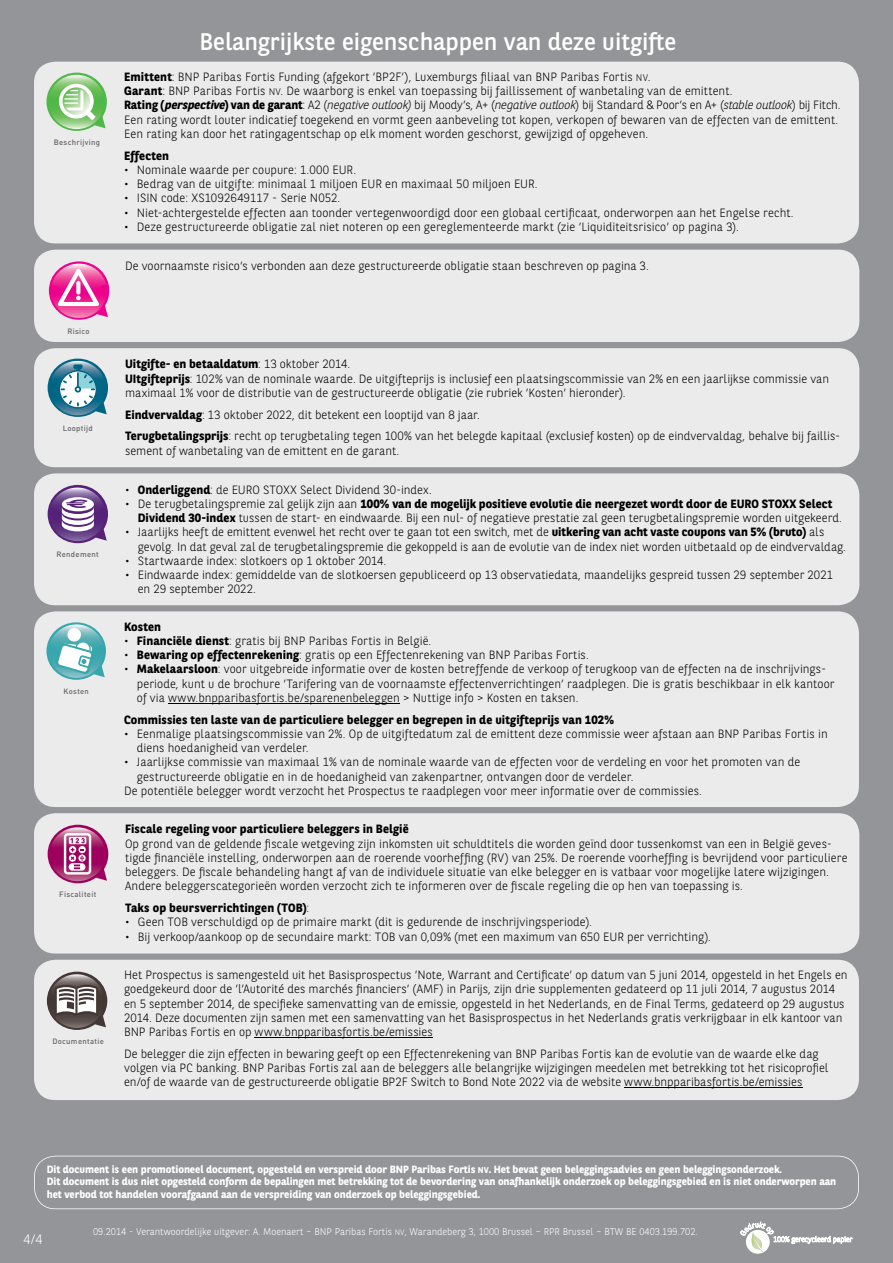
<style>
.page{position:relative;width:893px;height:1263px;background:#939598}
.page>*{position:absolute;margin:0;border:0;box-sizing:border-box;transform-origin:0 0}
.t1{font:24px "BNPP Sans";color:#fff}
.t2{font:300 13.5px "BNPP Sans";color:#fff}
.t3{font:300 12px/14.2px "BNPP Sans";letter-spacing:.005em;color:#000}
.t4{font:700 12px "BNPP Sans";letter-spacing:.01em;color:#000}
.t5{font:700 10.5px/12.8px "BNPP Sans";letter-spacing:-.005em;color:#fff}
.t6{font:300 9.75px "BNPP Sans";color:#fff}
.t7{font:500 7.65px "DIN";letter-spacing:.04em;color:#636466}
.s1{font-weight:700}
.s2{font-family:"BNPP Sans Light SC800";font-weight:400;font-size:9.6px}
.s3{font-weight:700;font-style:italic}
.s4{font-style:italic}
.s5{font-weight:300}
.s6{font-family:"BNPP Sans Bold SC800";font-weight:400;font-size:8.4px}
.s7{font-family:"BNPP Sans Light SC800";font-weight:400;font-size:7.8px}
</style>
<div class="page">
<svg style="left:34px;top:1156px;width:825px;height:53px"></svg>
<div style="left:34px;top:473px;width:825px;height:132px;background:#ebebec;border-radius:21px"></div>
<svg style="left:48px;top:485px;width:60px;height:58px"></svg>
<div style="left:34px;top:348px;width:825px;height:119px;background:#ebebec;border-radius:21px"></div>
<svg style="left:48px;top:359px;width:60px;height:58px"></svg>
<div style="left:34px;top:250px;width:825px;height:92px;background:#ebebec;border-radius:21px"></div>
<svg style="left:49px;top:261px;width:60px;height:59px"></svg>
<div style="left:34px;top:813px;width:825px;height:140px;background:#ebebec;border-radius:21px"></div>
<svg style="left:48px;top:825px;width:60px;height:58px"></svg>
<div style="left:34px;top:62px;width:825px;height:181px;background:#ebebec;border-radius:21px"></div>
<svg style="left:46px;top:73px;width:61px;height:58px"></svg>
<div style="left:34px;top:611px;width:825px;height:196px;background:#ebebec;border-radius:21px"></div>
<svg style="left:46px;top:622px;width:60px;height:58px"></svg>
<hr style="left:168px;top:703px;width:232px;height:1px;background:#000">
<div style="left:34px;top:960px;width:825px;height:140px;background:#ebebec;border-radius:21px"></div>
<svg style="left:47px;top:972px;width:60px;height:58px"></svg>
<hr style="left:255px;top:1037px;width:178px;height:1px;background:#000">
<hr style="left:624px;top:1087px;width:179px;height:1px;background:#000">
<svg style="left:746px;top:1230px;width:24px;height:24px"></svg>
<svg style="left:740px;top:1222px;width:112px;height:30px"></svg>
<p class="t7" style="left:54px;top:137px;width:48px">Beschrijving</p>
<h1 class="t1" style="left:200px;top:25px;width:478px">Belangrijkste eigenschappen van deze uitgifte</h1>
<p class="t3" style="left:124px;top:69px;width:718px"><span class="s1">Emittent</span>: BNP Paribas Fortis Funding (afgekort ’BP2F’), Luxemburgs filiaal van BNP Paribas Fortis <span class="s2">NV</span>.<br><span class="s1">Garant</span>: BNP Paribas Fortis <span class="s2">NV</span>. De waarborg is enkel van toepassing bij faillissement of wanbetaling van de emittent.<br><span class="s1">Rating (</span><span class="s3">perspective</span><span class="s1">) van de garant</span>: A2 (<span class="s4">negative outlook)</span> bij Moody’s, A+ (<span class="s4">negative outlook</span>) bij Standard &amp; Poor’s en A+ (<span class="s4">stable outlook</span>) bij Fitch.<br>Een rating wordt louter indicatief toegekend en vormt geen aanbeveling tot kopen, verkopen of bewaren van de effecten van de emittent.<br>Een rating kan door het ratingagentschap op elk moment worden geschorst, gewijzigd of opgeheven.</p>
<p class="t4" style="left:124px;top:147px;width:46px">Effecten</p>
<p class="t3" style="left:124px;top:162px;width:234px">• Nominale waarde per coupure: 1.000 EUR.</p>
<p class="t3" style="left:124px;top:176px;width:415px">• Bedrag van de uitgifte: minimaal 1 miljoen EUR en maximaal 50 miljoen EUR.</p>
<p class="t3" style="left:124px;top:191px;width:218px">• ISIN code: XS1092649117 - Serie N052.</p>
<p class="t3" style="left:124px;top:205px;width:671px">• Niet-achtergestelde effecten aan toonder vertegenwoordigd door een globaal certificaat, onderworpen aan het Engelse recht.</p>
<p class="t3" style="left:124px;top:219px;width:616px">• Deze gestructureerde obligatie zal niet noteren op een gereglementeerde markt (zie ’Liquiditeitsrisico’ op pagina 3).</p>
<p class="t3" style="left:125px;top:258px;width:525px">De voornaamste risico’s verbonden aan deze gestructureerde obligatie staan beschreven op pagina 3.</p>
<p class="t7" style="left:67px;top:326px;width:24px">Risico</p>
<p class="t7" style="left:63px;top:423px;width:32px">Looptijd</p>
<p class="t7" style="left:56px;top:549px;width:44px">Rendement</p>
<p class="t7" style="left:64px;top:686px;width:27px">Kosten</p>
<p class="t7" style="left:59px;top:889px;width:39px">Fiscaliteit</p>
<p class="t7" style="left:52px;top:1036px;width:53px">Documentatie</p>
<p class="t3" style="left:125px;top:356px;width:706px"><span class="s1">Uitgifte- en betaaldatum</span>: 13 oktober 2014.<br><span class="s1">UItgifteprijs</span>: 102% van de nominale waarde. De uitgifteprijs is inclusief een plaatsingscommissie van 2% en een jaarlijkse commissie van maximaal 1% voor de distributie van de gestructureerde obligatie (zie rubriek ’Kosten’ hieronder).</p>
<p class="t3" style="left:125px;top:403px;width:717px;line-height:21.8px"><span class="s1">Eindvervaldag</span>: 13 oktober 2022, dit betekent een looptijd van 8 jaar.<br><span class="s1">Terugbetalingsprijs</span>: recht op terugbetaling tegen 100% van het belegde kapitaal (exclusief kosten) op de eindvervaldag, behalve bij faillis-</p>
<p class="t3" style="left:125px;top:443px;width:276px">sement of wanbetaling van de emittent en de garant.</p>
<p class="t3" style="left:125px;top:482px;width:308px">• <span class="s1">Onderliggend</span>: de EURO STOXX Select Dividend 30-index.</p>
<p class="t3" style="left:138px;top:496px;width:706px;text-indent:-13px">• De terugbetalingspremie zal gelijk zijn aan <span class="s1">100% van de mogelijk positieve evolutie die neergezet wordt door de EURO STOXX Select<br>Dividend 30-index</span> tussen de start- en eindwaarde. Bij een nul- of negatieve prestatie zal geen terugbetalingspremie worden uitgekeerd.</p>
<p class="t3" style="left:138px;top:524px;width:710px;text-indent:-13px">• Jaarlijks heeft de emittent evenwel het recht over te gaan tot een switch, met de <span class="s1">uitkering van acht vaste coupons van 5% (bruto)</span> als gevolg. In dat geval zal de terugbetalingspremie die gekoppeld is aan de evolutie van de index niet worden uitbetaald op de eindvervaldag.</p>
<p class="t3" style="left:125px;top:553px;width:263px">• Startwaarde index: slotkoers op 1 oktober 2014.</p>
<p class="t3" style="left:138px;top:567px;width:697px;text-indent:-13px">• Eindwaarde index: gemiddelde van de slotkoersen gepubliceerd op 13 observatiedata, maandelijks gespreid tussen 29 september 2021 en 29 september 2022.</p>
<p class="t4" style="left:124px;top:618px;width:39px">Kosten</p>
<p class="t3" style="left:124px;top:633px;width:309px">• <span class="s1">Financiële dienst</span>: gratis bij BNP Paribas Fortis in België.</p>
<p class="t3" style="left:124px;top:647px;width:466px">• <span class="s1">Bewaring op effectenrekening</span>: gratis op een Effectenrekening van BNP Paribas Fortis.</p>
<p class="t3" style="left:137px;top:662px;width:699px;text-indent:-13px">• <span class="s1">Makelaarsloon</span>: voor uitgebreide informatie over de kosten betreffende de verkoop of terugkoop van de effecten na de inschrijvings&shy;periode, kunt u de brochure ’Tarifering van de voornaamste effectenverrichtingen’ raadplegen. Die is gratis beschikbaar in elk kantoor of via www.bnpparibasfortis.be/sparenenbeleggen &gt; Nuttige info &gt; Kosten en taksen.</p>
<p class="t4" style="left:124px;top:711px;width:491px">Commissies ten laste van de particuliere belegger en begrepen in de uitgifteprijs van 102%</p>
<p class="t3" style="left:137px;top:726px;width:692px;text-indent:-13px">• Eenmalige plaatsingscommissie van 2%. Op de uitgiftedatum zal de emittent deze commissie weer afstaan aan BNP Paribas Fortis in diens hoedanigheid van verdeler.</p>
<p class="t3" style="left:124px;top:755px;width:678px">• Jaarlijkse commissie van maximaal 1% van de nominale waarde van de effecten voor de verdeling en voor het promoten van de</p>
<p class="t3" style="left:137px;top:769px;width:498px">gestructureerde obligatie en in de hoedanigheid van zakenpartner, ontvangen door de verdeler.</p>
<p class="t3" style="left:124px;top:783px;width:579px">De potentiële belegger wordt verzocht het Prospectus te raadplegen voor meer informatie over de commissies.</p>
<p class="t4" style="left:125px;top:821px;width:285px">Fiscale regeling voor particuliere beleggers in België</p>
<p class="t3" style="left:125px;top:836px;width:724px">Op grond van de geldende fiscale wetgeving zijn inkomsten uit schuldtitels die worden geïnd door tussenkomst van een in België geves&shy;tigde financiële instelling, onderworpen aan de roerende voorheffing (RV) van 25%. De roerende voorheffing is bevrijdend voor particuliere beleggers. De fiscale behandeling hangt af van de individuele situatie van elke belegger en is vatbaar voor mogelijke latere wijzigingen.<br>Andere beleggerscategorieën worden verzocht zich te informeren over de fiscale regeling die op hen van toepassing is.</p>
<p class="t4" style="left:125px;top:900px;width:186px">Taks op beursverrichtingen (TOB)<span class="s5">:</span></p>
<p class="t3" style="left:125px;top:914px;width:468px">• Geen TOB verschuldigd op de primaire markt (dit is gedurende de inschrijvingsperiode).</p>
<p class="t3" style="left:125px;top:929px;width:587px">• Bij verkoop/aankoop op de secundaire markt: TOB van 0,09% (met een maximum van 650 EUR per verrichting).</p>
<p class="t3" style="left:124px;top:967px;width:725px">Het Prospectus is samengesteld uit het Basisprospectus ’Note, Warrant and Certificate’ op datum van 5 juni 2014, opgesteld in het Engels en goedgekeurd door de ’l’Autorité des marchés financiers’ (AMF) in Parijs, zijn drie supplementen gedateerd op 11 juli 2014, 7 augustus 2014 en 5 september 2014, de specifieke samenvatting van de emissie, opgesteld in het Nederlands, en de Final Terms, gedateerd op 29 augustus 2014. Deze documenten zijn samen met een samenvatting van het Basisprospectus in het Nederlands gratis verkrijgbaar in elk kantoor van BNP Paribas Fortis en op www.bnpparibasfortis.be/emissies</p>
<p class="t3" style="left:124px;top:1046px;width:706px">De belegger die zijn effecten in bewaring geeft op een Effectenrekening van BNP Paribas Fortis kan de evolutie van de waarde elke dag volgen via PC banking. BNP Paribas Fortis zal aan de beleggers alle belangrijke wijzigingen meedelen met betrekking tot het risicoprofiel en/of de waarde van de gestructureerde obligatie BP2F Switch to Bond Note 2022 via de website www.bnpparibasfortis.be/emissies</p>
<p class="t5" style="left:47px;top:1162px;width:791px">Dit document is een promotioneel document, opgesteld en verspreid door BNP Paribas Fortis <span class="s6">NV</span>. Het bevat geen beleggingsadvies en geen beleggingsonderzoek.<br>Dit document is dus niet opgesteld conform de bepalingen met betrekking tot de bevordering van onafhankelijk onderzoek op beleggingsgebied en is niet onderworpen aan het verbod tot handelen voorafgaand aan de verspreiding van onderzoek op beleggingsgebied.</p>
<p class="t2" style="left:24px;top:1230px;width:20px">4/4</p>
<p class="t6" style="left:93px;top:1224px;width:606px">09.2014 - Verantwoordelijke uitgever: A. Moenaert – BNP Paribas Fortis <span class="s7">NV</span>, Warandeberg 3, 1000 Brussel – RPR Brussel – BTW BE 0403.199.702.</p>
</div>
